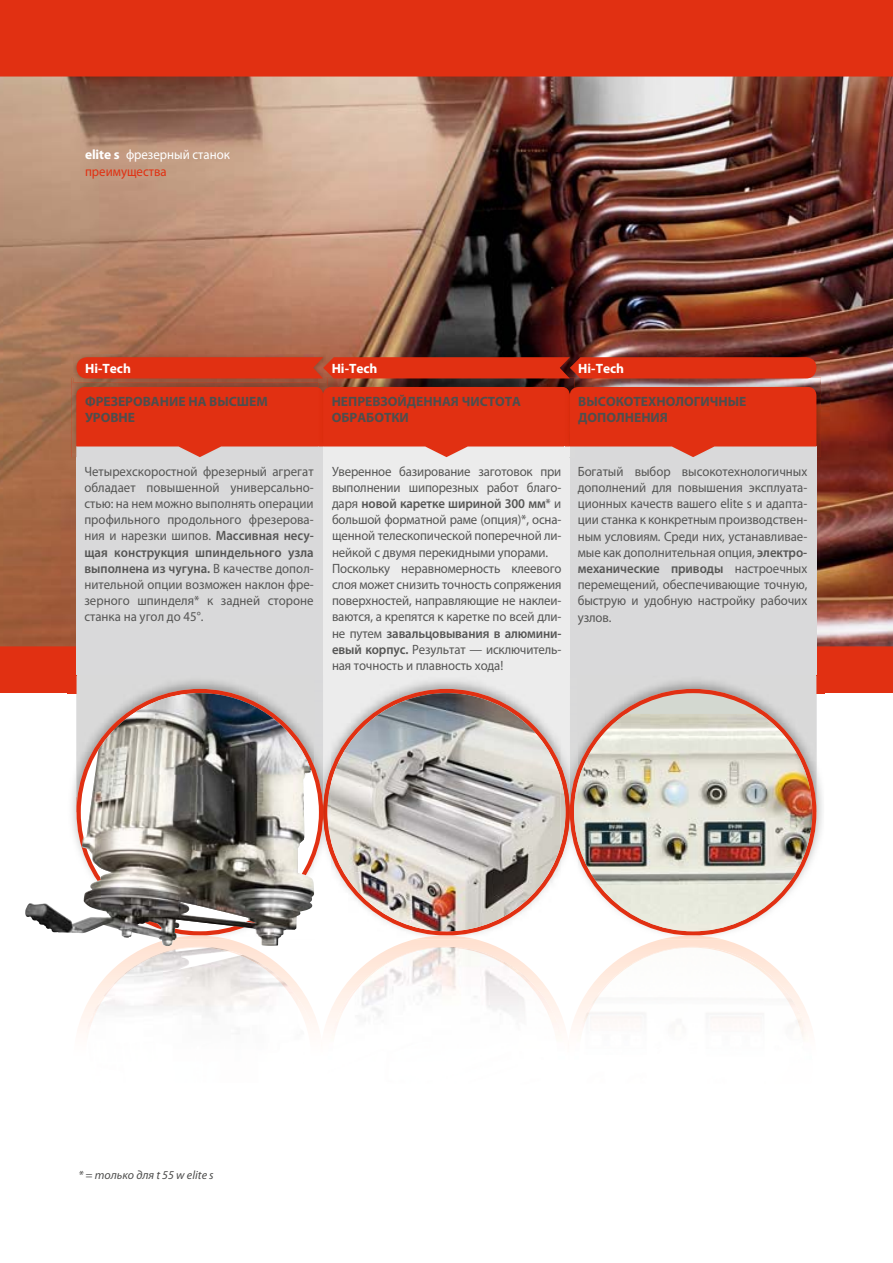
<style>
.page{position:relative;width:893px;height:1263px;background:#fff}
.page>*{position:absolute;margin:0;border:0;box-sizing:border-box;transform-origin:0 0}
.t1{font:13.5px/16.2px "Myriad Pro";letter-spacing:-.01em;color:#565655;text-align:justify;scale:.95 1}
.t2{font:700 13.5px/16.2px "Myriad Pro";color:#4e4e4d}
.t3{font:13.5px/16.2px "Myriad Pro";color:#fff;scale:.95 1}
.t4{font:italic 13.5px "Scala Sans";color:#4e4e4d}
.t5{font:700 13.5px "Myriad Pro";color:#fff}
.t6{font:italic 12px "Myriad Pro";color:#4e4e4d}
.s1{font-weight:700}
.s2{color:#e13012}
.s3{font-weight:600}
.s4{font-weight:700;font-style:normal}
.s5{font-style:normal}
</style>
<div class="page">
<div style="left:0;top:0;width:893px;height:693px;background:#e13012"></div>
<img style="left:0;top:77px;width:893px;height:569px">
<div style="left:77px;top:446px;width:246px;height:366px;background:#d9d9da"></div>
<div style="left:570px;top:446px;width:246px;height:366px;background:#d9d9da"></div>
<div style="left:323px;top:446px;width:247px;height:366px;background:#ececec"></div>
<svg style="left:385px;top:689px;width:176px;height:246px"></svg>
<svg style="left:327px;top:693px;width:239px;height:238px;background:#b9b5b0"></svg>
<img style="left:331px;top:693px;width:115px;height:238px">
<img style="left:421px;top:935px;width:48px;height:3px">
<img style="left:816px;top:693px;width:8px;height:155px">
<img style="left:816px;top:676px;width:1px;height:17px">
<img style="left:561px;top:766px;width:9px;height:92px">
<img style="left:561px;top:779px;width:5px;height:66px">
<svg style="left:570px;top:689px;width:246px;height:246px"></svg>
<img style="left:668px;top:935px;width:48px;height:3px">
<div style="left:574px;top:693px;width:238px;height:238px;background:#d3d8d0;border-radius:50%"></div>
<img style="left:574px;top:714px;width:238px;height:217px">
<img style="left:73px;top:355px;width:253px;height:27px">
<svg style="left:77px;top:357px;width:739px;height:101px"></svg>
<img style="left:68px;top:693px;width:9px;height:82px">
<img style="left:76px;top:676px;width:1px;height:17px">
<img style="left:323px;top:769px;width:8px;height:86px">
<img style="left:327px;top:783px;width:4px;height:58px">
<img style="left:68px;top:924px;width:214px;height:14px">
<svg style="left:77px;top:689px;width:246px;height:246px"></svg>
<img style="left:84px;top:693px;width:227px;height:236px">
<img style="left:175px;top:935px;width:54px;height:3px">
<img style="left:25px;top:775px;width:87px;height:149px">
<svg style="left:79px;top:938px;width:733px;height:99px"></svg>
<img style="left:81px;top:947px;width:238px;height:90px">
<img style="left:87px;top:948px;width:217px;height:89px">
<img style="left:103px;top:947px;width:195px;height:60px">
<p class="t3" style="left:85px;top:148px;width:154px"><span class="s1">elite s</span> фрезерный станок <span class="s2">преимущества</span></p>
<p class="t5" style="left:85px;top:360px;width:47px">Hi-Tech</p>
<p class="t5" style="left:332px;top:360px;width:47px">Hi-Tech</p>
<p class="t5" style="left:578px;top:360px;width:47px">Hi-Tech</p>
<p class="t2" style="left:85px;top:393px;width:184px">ФРЕЗЕРОВАНИЕ НА ВЫСШЕМ<br>УРОВНЕ</p>
<p class="t2" style="left:332px;top:393px;width:191px">НЕПРЕВЗОЙДЕННАЯ ЧИСТОТА<br>ОБРАБОТКИ</p>
<p class="t2" style="left:578px;top:393px;width:170px">ВЫСОКОТЕХНОЛОГИЧНЫЕ<br>ДОПОЛНЕНИЯ</p>
<p class="t1" style="left:84px;top:464px;width:243px">Четырехскоростной фрезерный агрегат обладает повышенной универсально&shy;стью: на нем можно выполнять операции профильного продольного фрезерова&shy;ния и нарезки шипов. <span class="s3">Массивная несу&shy;щая конструкция шпиндельного узла выполнена из чугуна.</span> В качестве допол&shy;нительной опции возможен наклон фре&shy;зерного шпинделя* к задней стороне станка на угол до 45°.</p>
<p class="t1" style="left:332px;top:464px;width:243px;text-align:left">Уверенное базирование заготовок при выполнении шипорезных работ благо&shy;даря <span class="s3">новой каретке шириной 300 мм</span>* и большой форматной раме (опция)*, осна&shy;щенной телескопической поперечной ли&shy;нейкой с двумя перекидными упорами.<br>Поскольку неравномерность клеевого слоя может снизить точность сопряжения поверхностей, направляющие не наклеи&shy;ваются, а крепятся к каретке по всей дли&shy;не путем <span class="s3">завальцовывания в алюмини&shy;евый корпус.</span> Результат — исключитель&shy;ная точность и плавность хода!</p>
<p class="t1" style="left:578px;top:464px;width:243px">Богатый выбор высокотехнологичных дополнений для повышения эксплуата&shy;ционных качеств вашего elite s и адапта&shy;ции станка к конкретным производствен&shy;ным условиям. Среди них, устанавливае&shy;мые как дополнительная опция, <span class="s3">электро&shy;механические приводы</span> настроечных перемещений, обеспечивающие точную, быструю и удобную настройку рабочих узлов.</p>
<p class="t4" style="left:138px;top:1167px;width:84px">er t 55 w elite s</p>
<p class="t4" style="left:85px;top:1167px;width:142px"><span class="s4">*</span> <span class="s5">=</span> solo per t 55 w elite s</p>
<p class="t6" style="left:78px;top:1168px;width:137px">* = только для t 55 w elite s</p>
</div>
